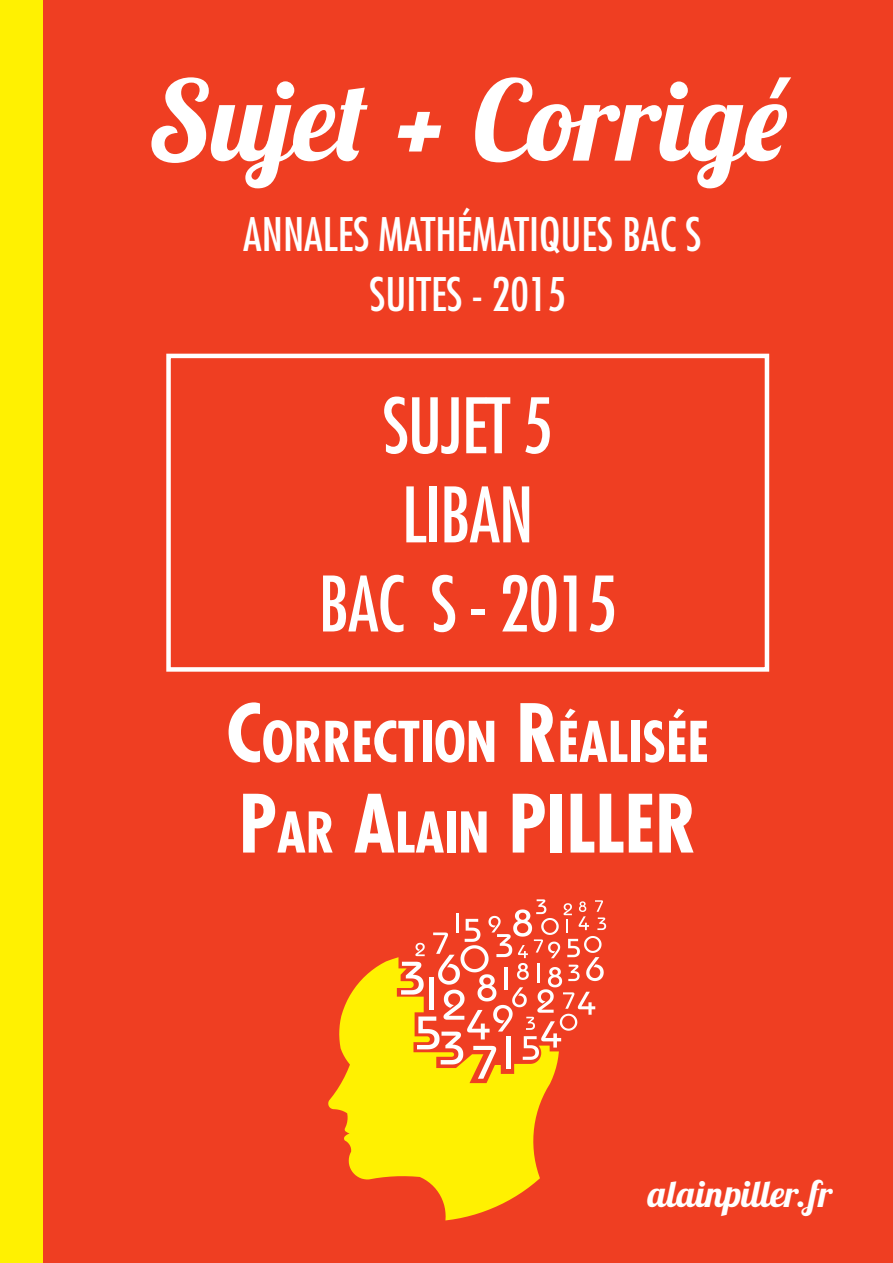
<style>
.page{position:relative;width:893px;height:1263px;background:#ef3e22}
.page>*{position:absolute;margin:0;border:0;box-sizing:border-box;transform-origin:0 0}
.t1{font:111px "Lobster 1.4";color:#fff}
.t2{font:700 condensed 78px "Futura LT";color:#fff}
.t3{font:condensed 74.25px/89.1px "Futura LT";letter-spacing:-.02em;color:#fff;text-align:center}
.t4{font:700 condensed 54.6px "Futura LT";color:#fff}
.t5{font:condensed 45px/60px "Futura LT";color:#fff;text-align:center}
.t6{font:36.6px "Lobster 1.4";color:#fff}
.s1{font-size:78px}
.s2{font-size:54.6px}
</style>
<div class="page">
<svg style="left:166px;top:353px;width:604px;height:319px"></svg>
<svg style="left:328px;top:957px;width:224px;height:263px;fill:#fff101"></svg>
<svg style="left:401px;top:899px;width:205px;height:180px"></svg>
<div style="left:0;top:0;width:43px;height:1263px;background:#fff101"></div>
<h1 class="t1" style="left:148px;top:50px;width:640px">Sujet + Corrigé</h1>
<p class="t5" style="left:243px;top:204px;width:460px">ANNALES MATHÉMATIQUES BAC S<br>SUITES - 2015</p>
<h3 class="t3" style="left:318px;top:381px;width:300px">SUJET 5<br>LIBAN<br>BAC S - 2015</h3>
<p class="t4" style="left:227px;top:708px;width:484px"><span class="s1">C</span>ORRECTION <span class="s1">R</span>ÉALISÉE</p>
<h2 class="t2" style="left:239px;top:775px;width:338px">P<span class="s2">AR</span> A<span class="s2">LAIN</span> PILLER</h2>
<p class="t6" style="left:648px;top:1170px;width:186px">alainpiller.fr</p>
</div>
